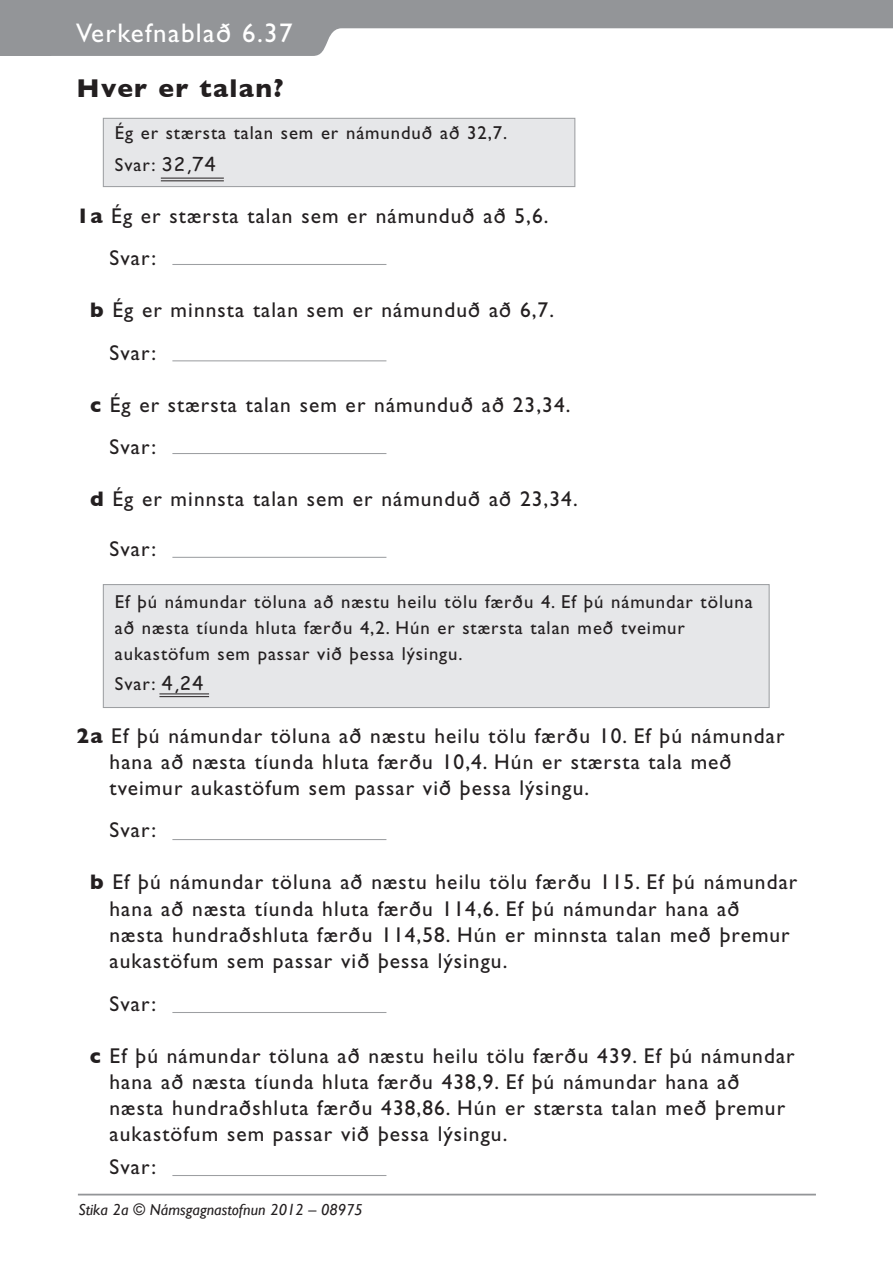
<style>
.page{position:relative;width:893px;height:1263px;background:#fff}
.page>*{position:absolute;margin:0;border:0;box-sizing:border-box;transform-origin:0 0}
.t1{font:27px "Gill Sans CE";letter-spacing:.05em;color:#fff}
.t2{font:700 26.25px "Gill Sans";letter-spacing:.05em;color:#231f20}
.t3{font:21.45px/26.2px "Gill Sans CE";letter-spacing:.05em;color:#231f20}
.t4{font:18.75px/26.2px "Gill Sans CE";letter-spacing:.05em;color:#231f20}
.t5{font:italic 15.9px "Gill Sans";color:#231f20}
.s1{font-family:"Comic Sans MS"}
.s2{font-family:"Gill Sans";font-weight:700}
</style>
<div class="page">
<svg style="left:0;top:0;width:893px;height:56px;fill:#939598"></svg>
<hr style="left:78px;top:1194px;width:738px;height:1px;background:#939598">
<hr style="left:172px;top:264px;width:214px;height:1px;background:#9d9fa2">
<hr style="left:172px;top:360px;width:214px;height:1px;background:#9d9fa2">
<hr style="left:172px;top:453px;width:214px;height:1px;background:#9d9fa2">
<hr style="left:172px;top:557px;width:214px;height:1px;background:#9d9fa2">
<hr style="left:172px;top:839px;width:214px;height:1px;background:#9d9fa2">
<hr style="left:172px;top:1012px;width:214px;height:1px;background:#9d9fa2">
<hr style="left:172px;top:1175px;width:214px;height:1px;background:#9d9fa2">
<div style="left:103px;top:118px;width:472px;height:69px;background:#e6e7e9;border:1px solid #9d9fa2"></div>
<div style="left:103px;top:584px;width:667px;height:124px;background:#e6e7e9;border:1px solid #9d9fa2"></div>
<hr style="left:161px;top:178px;width:63px;height:1px;background:#231f20">
<hr style="left:161px;top:180px;width:63px;height:1px;background:#231f20">
<hr style="left:159px;top:693px;width:50px;height:1px;background:#231f20">
<hr style="left:159px;top:696px;width:50px;height:1px;background:#231f20">
<p class="t1" style="left:76px;top:17px;width:218px">Verkefnablað 6.37</p>
<p class="t2" style="left:77px;top:73px;width:209px">Hver er talan?</p>
<p class="t4" style="left:115px;top:117px;width:394px;line-height:31.5px">Ég er stærsta talan sem er námunduð að 32,7.<br>Svar: <span class="s1">32,74</span></p>
<p class="t3" style="left:110px;top:194px;width:440px;line-height:42.3px;text-indent:-33px"><span class="s2">1a</span> Ég er stærsta talan sem er námunduð að 5,6.<br>Svar:</p>
<p class="t3" style="left:110px;top:289px;width:446px;line-height:42.3px;text-indent:-19px"><span class="s2">b</span> Ég er minnsta talan sem er námunduð að 6,7.<br>Svar:</p>
<p class="t3" style="left:110px;top:383px;width:462px;line-height:42.3px;text-indent:-19px"><span class="s2">c</span> Ég er stærsta talan sem er námunduð að 23,34.<br>Svar:</p>
<p class="t3" style="left:90px;top:486px;width:489px"><span class="s2">d</span> Ég er minnsta talan sem er námunduð að 23,34.</p>
<p class="t3" style="left:110px;top:535px;width:48px">Svar:</p>
<p class="t4" style="left:115px;top:588px;width:639px">Ef þú námundar töluna að næstu heilu tölu færðu 4. Ef þú námundar töluna að næsta tíunda hluta færðu 4,2. Hún er stærsta talan með tveimur aukastöfum sem passar við þessa lýsingu.</p>
<p class="t4" style="left:115px;top:671px;width:90px">Svar: <span class="s1">4,24</span></p>
<p class="t3" style="left:110px;top:722px;width:677px;text-indent:-33px"><span class="s2">2a</span> Ef þú námundar töluna að næstu heilu tölu færðu 10. Ef þú námundar hana að næsta tíunda hluta færðu 10,4. Hún er stærsta tala með tveimur aukastöfum sem passar við þessa lýsingu.</p>
<p class="t3" style="left:110px;top:817px;width:48px">Svar:</p>
<p class="t3" style="left:109px;top:869px;width:689px;text-indent:-19px"><span class="s2">b</span> Ef þú námundar töluna að næstu heilu tölu færðu 115. Ef þú námundar hana að næsta tíunda hluta færðu 114,6. Ef þú námundar hana að næsta hundraðshluta færðu 114,58. Hún er minnsta talan með þremur aukastöfum sem passar við þessa lýsingu.</p>
<p class="t3" style="left:109px;top:990px;width:48px">Svar:</p>
<p class="t3" style="left:109px;top:1042px;width:687px;text-indent:-19px"><span class="s2">c</span> Ef þú námundar töluna að næstu heilu tölu færðu 439. Ef þú námundar hana að næsta tíunda hluta færðu 438,9. Ef þú námundar hana að næsta hundraðshluta færðu 438,86. Hún er stærsta talan með þremur aukastöfum sem passar við þessa lýsingu.</p>
<p class="t3" style="left:109px;top:1154px;width:48px">Svar:</p>
<p class="t5" style="left:78px;top:1200px;width:286px">Stika 2a © Námsgagnastofnun 2012 – 08975</p>
</div>
